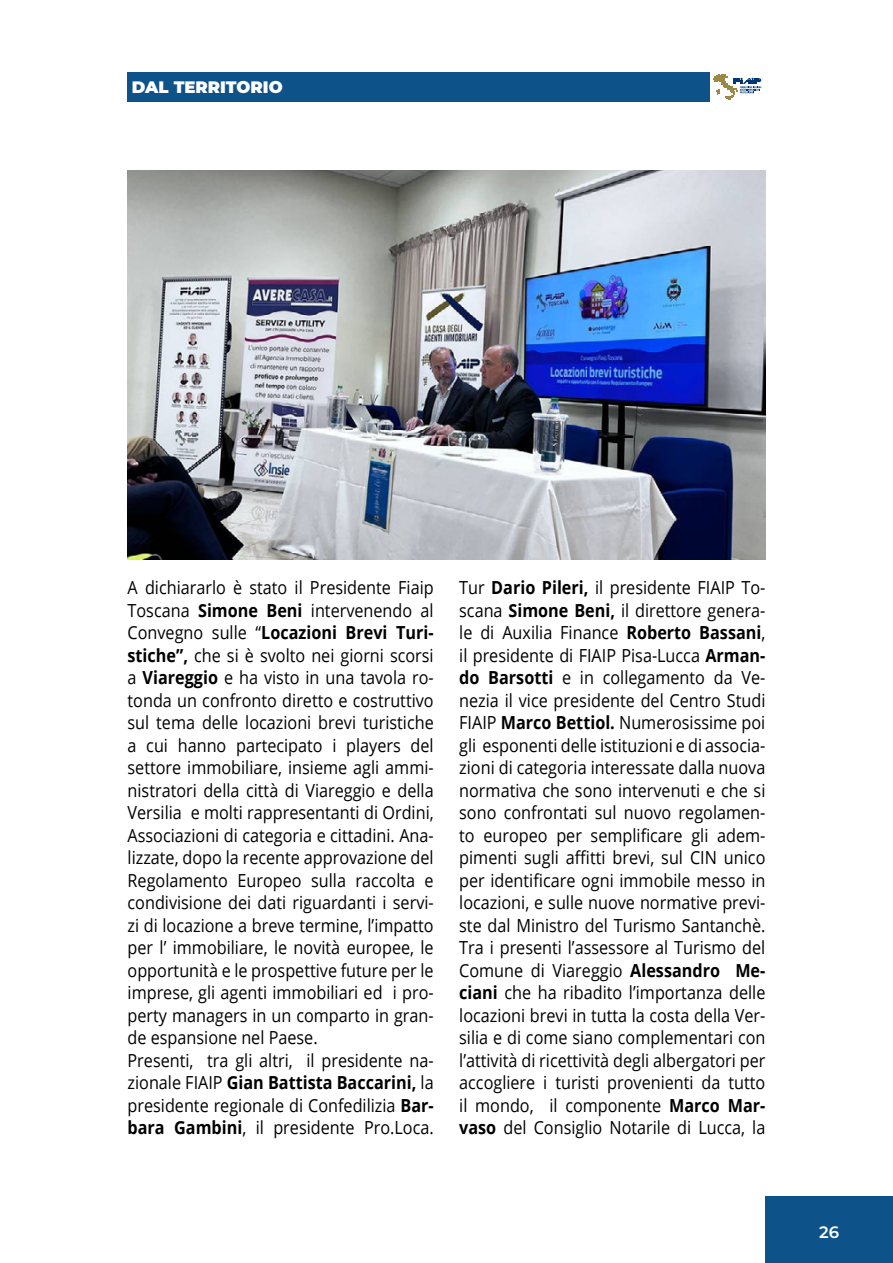
<style>
.page{position:relative;width:893px;height:1263px;background:#fff}
.page>*{position:absolute;margin:0;border:0;box-sizing:border-box;transform-origin:0 0}
.t1{font:18px/22.5px "Open Sans";color:#000;scale:.9 1}
.t2{font:900 16.5px "Montserrat";color:#fff}
.t3{font:600 16.5px "Montserrat";color:#fff}
.s1{font-weight:700}
</style>
<div class="page">
<div style="left:765px;top:1196px;width:128px;height:67px;background:#0d5289"></div>
<svg style="left:714px;top:74px;width:49px;height:26px"></svg>
<div style="left:128px;top:72px;width:582px;height:30px;background:#0d5289"></div>
<img style="left:128px;top:170px;width:637px;height:389px">
<p class="t2" style="left:132px;top:74px;width:152px">DAL TERRITORIO</p>
<p class="t1" style="left:128px;top:576px;width:342px">A dichiararlo è stato il Presidente Fiaip Toscana <span class="s1">Simone Beni</span> intervenendo al Convegno sulle “<span class="s1">Locazioni Brevi Turi&shy;stiche”,</span> che si è svolto nei giorni scorsi a <span class="s1">Viareggio</span> e ha visto in una tavola ro&shy;tonda un confronto diretto e costruttivo sul tema delle locazioni brevi turistiche a cui hanno partecipato i players del settore immobiliare, insieme agli ammi&shy;nistratori della città di Viareggio e della Versilia e molti rappresentanti di Ordini, Associazioni di categoria e cittadini. Ana&shy;lizzate, dopo la recente approvazione del Regolamento Europeo sulla raccolta e condivisione dei dati riguardanti i servi&shy;zi di locazione a breve termine, l’impatto per l’ immobiliare, le novità europee, le opportunità e le prospettive future per le imprese, gli agenti immobiliari ed i pro&shy;perty managers in un comparto in gran&shy;de espansione nel Paese.<br>Presenti, tra gli altri, il presidente na&shy;zionale FIAIP <span class="s1">Gian Battista Baccarini,</span> la presidente regionale di Confedilizia <span class="s1">Bar&shy;bara Gambini</span>, il presidente Pro.Loca.</p>
<p class="t1" style="left:459px;top:576px;width:342px;text-align:justify">Tur <span class="s1">Dario Pileri,</span> il presidente FIAIP To&shy;scana <span class="s1">Simone Beni,</span> il direttore genera&shy;le di Auxilia Finance <span class="s1">Roberto Bassani</span>, il presidente di FIAIP Pisa-Lucca <span class="s1">Arman&shy;do Barsotti</span> e in collegamento da Ve&shy;nezia il vice presidente del Centro Studi FIAIP <span class="s1">Marco Bettiol.</span> Numerosissime poi gli esponenti delle istituzioni e di associa&shy;zioni di categoria interessate dalla nuova normativa che sono intervenuti e che si sono confrontati sul nuovo regolamen&shy;to europeo per semplificare gli adem&shy;pimenti sugli affitti brevi, sul CIN unico per identificare ogni immobile messo in locazioni, e sulle nuove normative previ&shy;ste dal Ministro del Turismo Santanchè.<br>Tra i presenti l’assessore al Turismo del Comune di Viareggio <span class="s1">Alessandro Me&shy;ciani</span> che ha ribadito l’importanza delle locazioni brevi in tutta la costa della Ver&shy;silia e di come siano complementari con l’attività di ricettività degli albergatori per accogliere i turisti provenienti da tutto il mondo, il componente <span class="s1">Marco Mar&shy;vaso</span> del Consiglio Notarile di Lucca, la</p>
<p class="t3" style="left:819px;top:1220px;width:21px">26</p>
</div>
